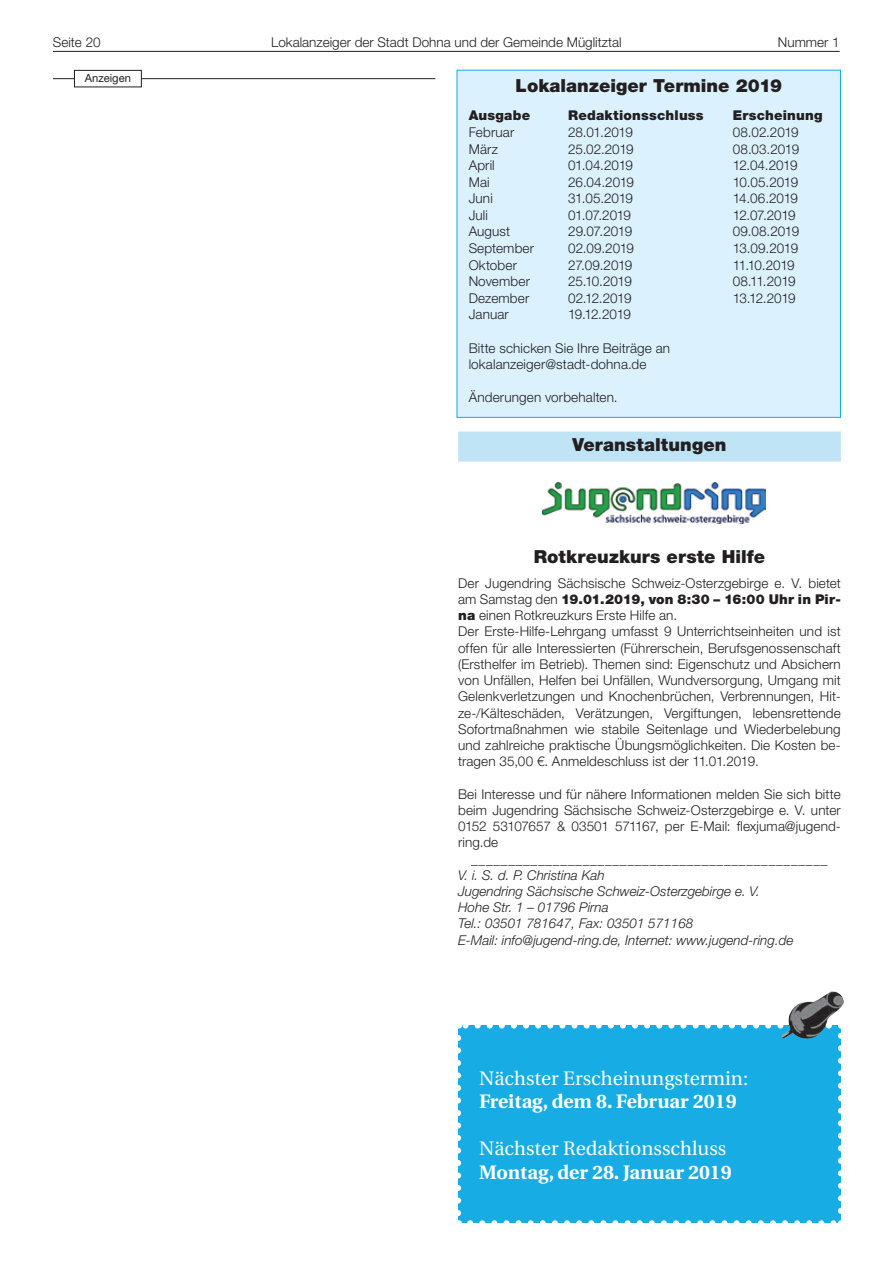
<style>
.page{position:relative;width:893px;height:1263px;background:#fff}
.page>*{position:absolute;margin:0;border:0;box-sizing:border-box;transform-origin:0 0}
.t1{font:19.5px "Utopia";color:#fff}
.t2{font:700 19.5px "Utopia";color:#fff}
.t3{font:900 18px "Helvetica Neue LT";letter-spacing:.005em;color:#231f20}
.t4{font:300 13.5px/16.2px "Helvetica Neue LT";letter-spacing:.01em;color:#231f20}
.t5{font:italic 300 13.5px/16.2px "Helvetica Neue LT";color:#231f20}
.t6{font:900 13.5px "Helvetica Neue LT";letter-spacing:.015em;color:#231f20}
.t7{font:11.25px "Helvetica Neue LT";color:#231f20}
.s1{font-weight:900}
</style>
<div class="page">
<hr style="left:53px;top:51px;width:787px;height:1px;background:#231f20">
<div style="left:457px;top:70px;width:383px;height:347px;background:#dbf1fd"></div>
<div style="left:457px;top:70px;width:384px;height:348px;border:1px solid #17ade4"></div>
<div style="left:458px;top:432px;width:383px;height:30px;background:#bee4f5"></div>
<hr style="left:53px;top:78px;width:382px;height:1px;background:#231f20">
<div style="left:74px;top:70px;width:67px;height:17px;background:#fff"></div>
<div style="left:74px;top:70px;width:68px;height:17px;border:1px solid #231f20"></div>
<img style="left:542px;top:483px;width:223px;height:40px">
<div style="left:458px;top:1026px;width:383px;height:197px;background:#17ade4"></div>
<svg style="left:470px;top:1220px;width:365px;height:3px"></svg>
<svg style="left:458px;top:1038px;width:3px;height:185px"></svg>
<svg style="left:838px;top:1045px;width:3px;height:166px"></svg>
<svg style="left:458px;top:1025px;width:323px;height:4px"></svg>
<img style="left:781px;top:991px;width:63px;height:48px">
<p class="t4" style="left:53px;top:35px;width:49px">Seite 20</p>
<p class="t4" style="left:271px;top:35px;width:352px">Lokalanzeiger der Stadt Dohna und der Gemeinde Müglitztal</p>
<p class="t4" style="left:778px;top:35px;width:63px">Nummer 1</p>
<p class="t7" style="left:85px;top:74px;width:48px">Anzeigen</p>
<h2 class="t3" style="left:516px;top:80px;width:268px">Lokalanzeiger Termine 2019</h2>
<p class="t6" style="left:469px;top:111px;width:63px">Ausgabe</p>
<p class="t6" style="left:568px;top:111px;width:137px">Redaktionsschluss</p>
<p class="t6" style="left:733px;top:111px;width:91px">Erscheinung</p>
<p class="t4" style="left:469px;top:125px;width:47px">Februar</p>
<p class="t4" style="left:568px;top:125px;width:66px">28.01.2019</p>
<p class="t4" style="left:733px;top:125px;width:68px">08.02.2019</p>
<p class="t4" style="left:469px;top:142px;width:31px">März</p>
<p class="t4" style="left:568px;top:142px;width:67px">25.02.2019</p>
<p class="t4" style="left:733px;top:142px;width:68px">08.03.2019</p>
<p class="t4" style="left:469px;top:158px;width:28px">April</p>
<p class="t4" style="left:568px;top:158px;width:66px">01.04.2019</p>
<p class="t4" style="left:733px;top:158px;width:66px">12.04.2019</p>
<p class="t4" style="left:469px;top:175px;width:23px">Mai</p>
<p class="t4" style="left:568px;top:175px;width:67px">26.04.2019</p>
<p class="t4" style="left:733px;top:175px;width:67px">10.05.2019</p>
<p class="t4" style="left:469px;top:192px;width:26px">Juni</p>
<p class="t4" style="left:568px;top:192px;width:66px">31.05.2019</p>
<p class="t4" style="left:733px;top:192px;width:67px">14.06.2019</p>
<p class="t4" style="left:469px;top:208px;width:21px">Juli</p>
<p class="t4" style="left:568px;top:208px;width:64px">01.07.2019</p>
<p class="t4" style="left:733px;top:208px;width:64px">12.07.2019</p>
<p class="t4" style="left:469px;top:225px;width:43px">August</p>
<p class="t4" style="left:568px;top:225px;width:65px">29.07.2019</p>
<p class="t4" style="left:733px;top:225px;width:68px">09.08.2019</p>
<p class="t4" style="left:469px;top:241px;width:67px">September</p>
<p class="t4" style="left:568px;top:241px;width:67px">02.09.2019</p>
<p class="t4" style="left:733px;top:241px;width:67px">13.09.2019</p>
<p class="t4" style="left:469px;top:258px;width:50px">Oktober</p>
<p class="t4" style="left:568px;top:258px;width:66px">27.09.2019</p>
<p class="t4" style="left:733px;top:258px;width:63px">11.10.2019</p>
<p class="t4" style="left:469px;top:275px;width:63px">November</p>
<p class="t4" style="left:568px;top:275px;width:65px">25.10.2019</p>
<p class="t4" style="left:733px;top:275px;width:64px">08.11.2019</p>
<p class="t4" style="left:469px;top:291px;width:62px">Dezember</p>
<p class="t4" style="left:568px;top:291px;width:65px">02.12.2019</p>
<p class="t4" style="left:733px;top:291px;width:64px">13.12.2019</p>
<p class="t4" style="left:469px;top:308px;width:42px">Januar</p>
<p class="t4" style="left:568px;top:308px;width:64px">19.12.2019</p>
<p class="t4" style="left:469px;top:341px;width:203px">Bitte schicken Sie Ihre Beiträge an lokalanzeiger@stadt-dohna.de</p>
<p class="t4" style="left:469px;top:390px;width:150px">Änderungen vorbehalten.</p>
<h2 class="t3" style="left:572px;top:438px;width:156px">Veranstaltungen</h2>
<h2 class="t3" style="left:534px;top:550px;width:233px">Rotkreuzkurs erste Hilfe</h2>
<p class="t4" style="left:458px;top:576px;width:384px">Der Jugendring Sächsische Schweiz-Osterzgebirge e. V. bietet am Samstag den <span class="s1">19.01.2019, von 8:30 – 16:00 Uhr in Pir&shy;na</span> einen Rotkreuzkurs Erste Hilfe an.<br>Der Erste-Hilfe-Lehrgang umfasst 9 Unterrichtseinheiten und ist offen für alle Interessierten (Führerschein, Berufsgenossenschaft (Ersthelfer im Betrieb). Themen sind: Eigenschutz und Absichern von Unfällen, Helfen bei Unfällen, Wundversorgung, Umgang mit Gelenkverletzungen und Knochenbrüchen, Verbrennungen, Hit&shy;ze-/Kälteschäden, Verätzungen, Vergiftungen, lebensrettende Sofortmaßnahmen wie stabile Seitenlage und Wiederbelebung und zahlreiche praktische Übungsmöglichkeiten. Die Kosten be&shy;tragen 35,00 €. Anmeldeschluss ist der 11.01.2019.</p>
<p class="t4" style="left:458px;top:787px;width:384px;text-align:justify">Bei Interesse und für nähere Informationen melden Sie sich bitte beim Jugendring Sächsische Schweiz-Osterzgebirge e. V. unter 0152 53107657 &amp; 03501 571167, per E-Mail: flexjuma@jugend&shy;ring.de</p>
<p class="t4" style="left:471px;top:852px;width:358px">________________________________________________</p>
<p class="t5" style="left:458px;top:868px;width:337px">V. i. S. d. P. Christina Kah<br>Jugendring Sächsische Schweiz-Osterzgebirge e. V.<br>Hohe Str. 1 – 01796 Pirna<br>Tel.: 03501 781647, Fax: 03501 571168<br>E-Mail: info@jugend-ring.de, Internet: www.jugend-ring.de</p>
<h1 class="t1" style="left:479px;top:1071px;width:271px">Nächster Erscheinungstermin:</h1>
<h1 class="t2" style="left:479px;top:1094px;width:259px">Freitag, dem 8. Februar 2019</h1>
<h1 class="t1" style="left:479px;top:1141px;width:249px">Nächster Redaktionsschluss</h1>
<h1 class="t2" style="left:479px;top:1164px;width:254px">Montag, der 28. Januar 2019</h1>
</div>
